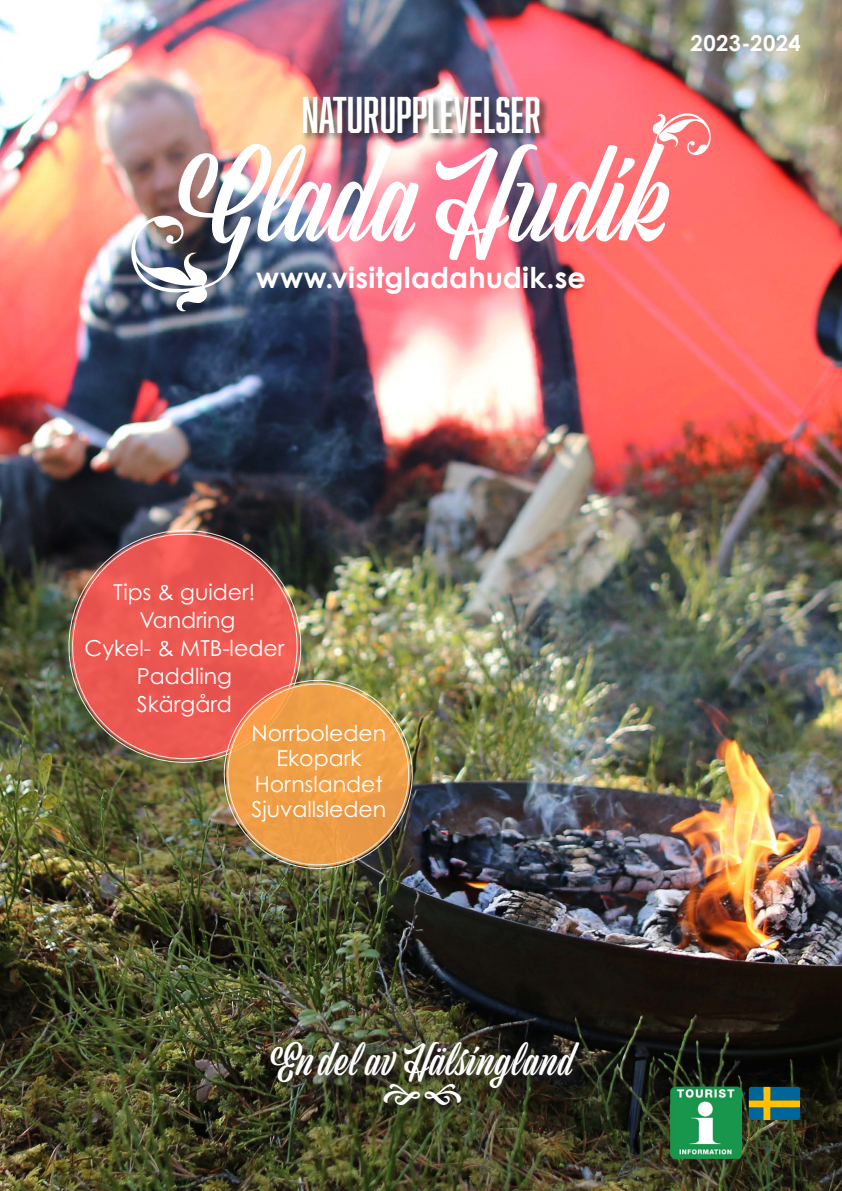
<style>
.page{position:relative;width:842px;height:1191px;background:#fff}
.page>*{position:absolute;margin:0;border:0;box-sizing:border-box;transform-origin:0 0}
.t1{font:47.6px "Abolition";color:#fff}
.t2{font:39.6px "Viktor Script";letter-spacing:.08em;color:#fff}
.t3{font:700 28.8px "Century Gothic";letter-spacing:.01em;color:#fff}
.t4{font:22px "Century Gothic Pro";color:#fff}
.t5{font:700 22px "Century Gothic";letter-spacing:.02em;color:#fff}
</style>
<div class="page">
<img style="left:0;top:0;width:842px;height:1191px">
<div style="left:269px;top:1039px;width:321px;height:60px;background:#231f20;opacity:.75"></div>
<div style="left:381px;top:1082px;width:91px;height:34px;background:#231f20;opacity:.75"></div>
<img style="left:62px;top:523px;width:246px;height:246px">
<img style="left:66px;top:527px;width:238px;height:238px">
<img style="left:220px;top:676px;width:196px;height:196px">
<img style="left:178px;top:143px;width:491px;height:136px">
<img style="left:131px;top:215px;width:101px;height:97px">
<svg style="left:652px;top:113px;width:59px;height:42px"></svg>
<div style="left:301px;top:95px;width:248px;height:49px;background:#231f20;opacity:.75"></div>
<img style="left:670px;top:1086px;width:72px;height:72px">
<svg style="left:749px;top:1086px;width:51px;height:34px;background:#4f7e63"></svg>
<svg style="left:384px;top:1084px;width:77px;height:21px;background:#3f4325"></svg>
<p class="t1" style="left:301px;top:88px;width:241px">NATURUPPLEVELSER</p>
<p class="t3" style="left:256px;top:259px;width:331px">www.visitgladahudik.se</p>
<p class="t5" style="left:690px;top:29px;width:112px">2023-2024</p>
<p class="t4" style="left:113px;top:579px;width:143px">Tips &amp; guider!</p>
<p class="t4" style="left:140px;top:607px;width:97px">Vandring</p>
<p class="t4" style="left:85px;top:635px;width:201px">Cykel- &amp; MTB-leder</p>
<p class="t4" style="left:137px;top:663px;width:97px">Paddling</p>
<p class="t4" style="left:137px;top:691px;width:97px">Skärgård</p>
<p class="t4" style="left:251px;top:719px;width:136px">Norrboleden</p>
<p class="t4" style="left:276px;top:745px;width:86px">Ekopark</p>
<p class="t4" style="left:255px;top:770px;width:130px">Hornslandet</p>
<p class="t4" style="left:251px;top:795px;width:136px">Sjuvallsleden</p>
<p class="t2" style="left:271px;top:1037px;width:304px">En del av Hälsingland</p>
</div>
